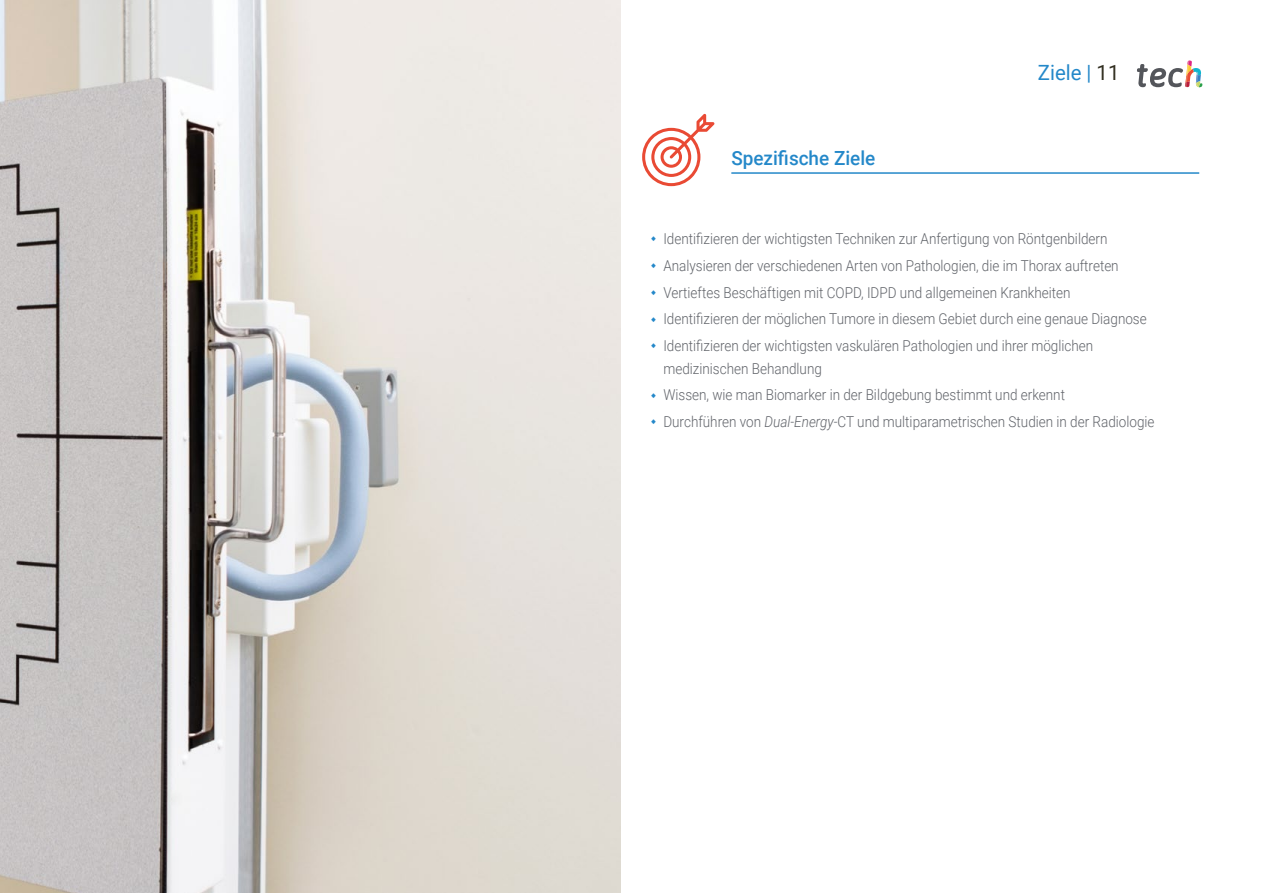
<style>
.page{position:relative;width:1263px;height:893px;background:#fff}
.page>*{position:absolute;margin:0;border:0;box-sizing:border-box;transform-origin:0 0}
.t1{font:21px "Roboto";color:#2488c9}
.t2{font:500 19.5px "Roboto";color:#2488c9}
.t3{font:300 15px/26.7px "Roboto";color:#61646a;scale:.9 1}
.s1{color:#312e20}
.s2{font-style:italic}
</style>
<div class="page">
<svg style="left:642px;top:114px;width:72px;height:72px"></svg>
<hr style="left:731px;top:173px;width:468px;height:1px;background:#2488c9">
<img style="left:0;top:0;width:621px;height:893px">
<svg style="left:1137px;top:61px;width:65px;height:27px"></svg>
<h2 class="t2" style="left:731px;top:144px;width:145px">Spezifische Ziele</h2>
<h1 class="t1" style="left:1038px;top:57px;width:83px">Ziele | <span class="s1">11</span></h1>
<p class="t3" style="left:663px;top:225px;width:539px">Identifizieren der wichtigsten Techniken zur Anfertigung von Röntgenbildern Analysieren der verschiedenen Arten von Pathologien, die im Thorax auftreten Vertieftes Beschäftigen mit COPD, IDPD und allgemeinen Krankheiten Identifizieren der möglichen Tumore in diesem Gebiet durch eine genaue Diagnose Identifizieren der wichtigsten vaskulären Pathologien und ihrer möglichen</p>
<p class="t3" style="left:663px;top:354px;width:547px">medizinischen Behandlung<br>Wissen, wie man Biomarker in der Bildgebung bestimmt und erkennt<br>Durchführen von <span class="s2">Dual-Energy-</span>CT und multiparametrischen Studien in der Radiologie</p>
</div>
